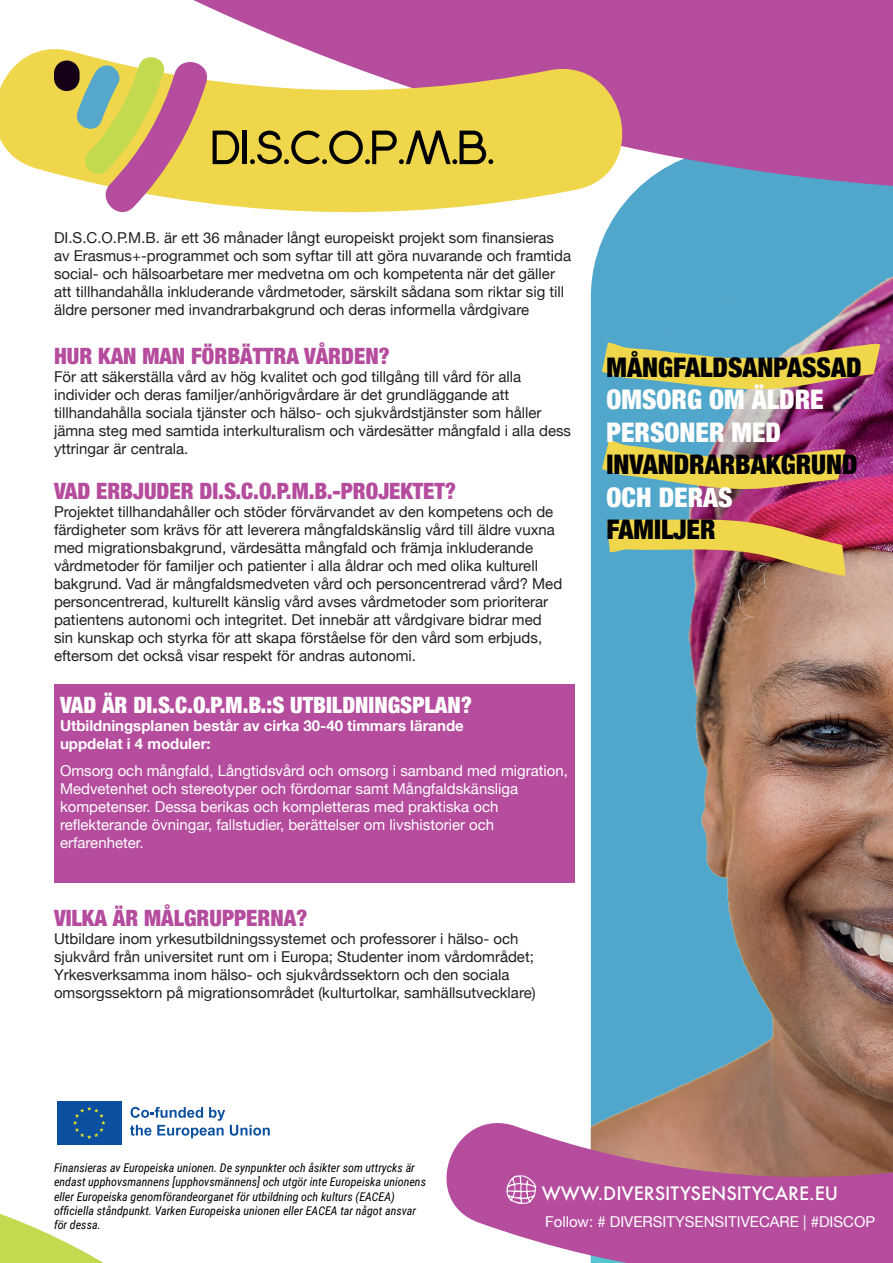
<style>
.page{position:relative;width:893px;height:1263px;background:#fff}
.page>*{position:absolute;margin:0;border:0;box-sizing:border-box;transform-origin:0 0}
.t1{font:900 condensed 27px "Helvetica Neue";color:#000001}
.t2{font:900 condensed 27px/32.4px "Helvetica Neue";color:#fffefc}
.t3{font:900 condensed 22.5px "Helvetica Neue";color:#b54c9d}
.t4{font:900 condensed 22.5px "Helvetica Neue";color:#fff}
.t5{font:500 18px "Futura";color:#fff}
.t6{font:15px/18px "Helvetica Neue";color:#231f20}
.t7{font:15px/18px "Helvetica Neue";color:#fff}
.t8{font:700 15px/18px "Helvetica Neue";color:#fff}
.t9{font:italic 12px/14.4px "Roboto Condensed";color:#000001}
</style>
<div class="page">
<img style="left:591px;top:193px;width:302px;height:911px">
<svg style="left:446px;top:1104px;width:447px;height:159px;background:#b96f98"></svg>
<svg style="left:506px;top:1175px;width:30px;height:29px"></svg>
<svg style="left:193px;top:0;width:700px;height:193px;background:#ae57a3"></svg>
<svg style="left:0;top:30px;width:653px;height:195px"></svg>
<svg style="left:54px;top:50px;width:185px;height:172px"></svg>
<hr style="left:243px;top:131px;width:4px;height:33px;background:#000001">
<svg style="left:250px;top:131px;width:243px;height:33px;background:#a79634"></svg>
<div style="left:54px;top:685px;width:520px;height:198px;background:#b54c9d"></div>
<svg style="left:590px;top:323px;width:303px;height:84px;background:#98a090"></svg>
<img style="left:590px;top:419px;width:290px;height:176px">
<div style="left:56px;top:1100px;width:67px;height:46px;background:#0b50a0"></div>
<svg style="left:73px;top:1106px;width:33px;height:33px"></svg>
<svg style="left:130px;top:1107px;width:140px;height:31px"></svg>
<svg style="left:0;top:1213px;width:104px;height:50px"></svg>
<p class="t6" style="left:54px;top:230px;width:519px">DI.S.C.O.P.M.B. är ett 36 månader långt europeiskt projekt som finansieras av Erasmus+-programmet och som syftar till att göra nuvarande och framtida social- och hälsoarbetare mer medvetna om och kompetenta när det gäller att tillhandahålla inkluderande vårdmetoder, särskilt sådana som riktar sig till äldre personer med invandrarbakgrund och deras informella vårdgivare</p>
<h2 class="t3" style="left:54px;top:337px;width:337px">HUR KAN MAN FÖRBÄTTRA VÅRDEN?</h2>
<p class="t6" style="left:54px;top:368px;width:519px">För att säkerställa vård av hög kvalitet och god tillgång till vård för alla individer och deras familjer/anhörigvårdare är det grundläggande att tillhandahålla sociala tjänster och hälso- och sjukvårdstjänster som håller jämna steg med samtida interkulturalism och värdesätter mångfald i alla dess yttringar är centrala.</p>
<h2 class="t3" style="left:54px;top:472px;width:404px">VAD ERBJUDER DI.S.C.O.P.M.B.-PROJEKTET?</h2>
<p class="t6" style="left:54px;top:503px;width:510px">Projektet tillhandahåller och stöder förvärvandet av den kompetens och de färdigheter som krävs för att leverera mångfaldskänslig vård till äldre vuxna med migrationsbakgrund, värdesätta mångfald och främja inkluderande vårdmetoder för familjer och patienter i alla åldrar och med olika kulturell bakgrund. Vad är mångfaldsmedveten vård och personcentrerad vård? Med personcentrerad, kulturellt känslig vård avses vårdmetoder som prioriterar patientens autonomi och integritet. Det innebär att vårdgivare bidrar med sin kunskap och styrka för att skapa förståelse för den vård som erbjuds, eftersom det också visar respekt för andras autonomi.</p>
<h2 class="t4" style="left:60px;top:686px;width:413px">VAD ÄR DI.S.C.O.P.M.B.:S UTBILDNINGSPLAN?</h2>
<p class="t8" style="left:60px;top:717px;width:405px">Utbildningsplanen består av cirka 30-40 timmars lärande uppdelat i 4 moduler:</p>
<p class="t7" style="left:60px;top:762px;width:509px">Omsorg och mångfald, Långtidsvård och omsorg i samband med migration, Medvetenhet och stereotyper och fördomar samt Mångfaldskänsliga kompetenser. Dessa berikas och kompletteras med praktiska och reflekterande övningar, fallstudier, berättelser om livshistorier och erfarenheter.</p>
<h2 class="t3" style="left:54px;top:899px;width:255px">VILKA ÄR MÅLGRUPPERNA?</h2>
<p class="t6" style="left:54px;top:930px;width:483px">Utbildare inom yrkesutbildningssystemet och professorer i hälso- och sjukvård från universitet runt om i Europa; Studenter inom vårdområdet; Yrkesverksamma inom hälso- och sjukvårdssektorn och den sociala omsorgssektorn på migrationsområdet (kulturtolkar, samhällsutvecklare)</p>
<h1 class="t1" style="left:607px;top:345px;width:256px">MÅNGFALDSANPASSAD</h1>
<h1 class="t2" style="left:607px;top:382px;width:219px">OMSORG OM ÄLDRE<br>PERSONER MED</h1>
<h1 class="t1" style="left:607px;top:442px;width:253px">INVANDRARBAKGRUND</h1>
<h1 class="t2" style="left:607px;top:479px;width:128px">OCH DERAS</h1>
<h1 class="t1" style="left:607px;top:507px;width:110px">FAMILJER</h1>
<p class="t9" style="left:54px;top:1160px;width:373px">Finansieras av Europeiska unionen. De synpunkter och åsikter som uttrycks är endast upphovsmannens [upphovsmännens] och utgör inte Europeiska unionens eller Europeiska genomförandeorganet för utbildning och kulturs (EACEA) officiella ståndpunkt. Varken Europeiska unionen eller EACEA tar något ansvar för dessa.</p>
<p class="t5" style="left:542px;top:1181px;width:298px">WWW.DIVERSITYSENSITYCARE.EU</p>
<p class="t7" style="left:545px;top:1213px;width:331px">Follow: # DIVERSITYSENSITIVECARE | #DISCOP</p>
</div>
